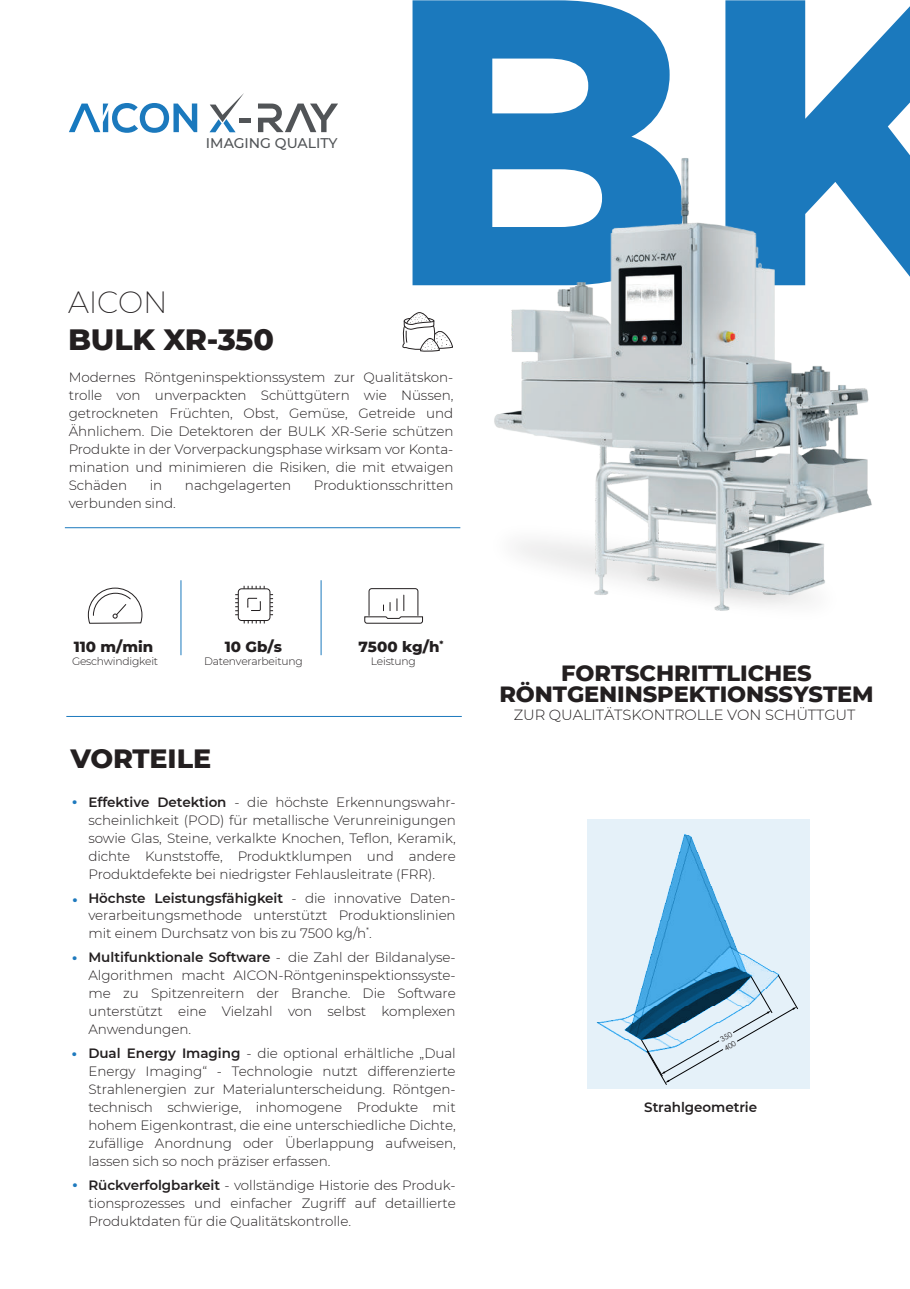
<style>
.page{position:relative;width:910px;height:1289px;background:#fff}
.page>*{position:absolute;margin:0;border:0;box-sizing:border-box;transform-origin:0 0}
.t1{font:800 406.95px "Montserrat";color:#1b79bd}
.t2{font:800 30px "Montserrat";letter-spacing:-.005em;color:#231f20}
.t3{font:200 30px "Montserrat";letter-spacing:-.005em;color:#231f20}
.t4{font:800 27px "Montserrat";letter-spacing:-.005em;color:#231f20}
.t5{font:800 22.5px/21px "Montserrat";letter-spacing:-.005em;color:#231f20;text-align:center}
.t6{font:800 15px "Montserrat";color:#231f20}
.t7{font:300 14.7px "Montserrat";letter-spacing:-.005em;color:#231f20}
.t8{font:500 13.95px "Montserrat";color:#515457}
.t9{font:300 13.5px/18px "Montserrat";letter-spacing:-.005em;color:#231f20;text-align:justify}
.t10{font:600 13.5px "Montserrat";letter-spacing:-.005em;color:#231f20}
.t11{font:800 13.5px "Montserrat";color:#1f7abe}
.t12{font:300 10.8px "Montserrat";letter-spacing:-.02em;color:#231f20}
.t13{font:7.35px/9.4px "Century Gothic";color:#231f20}
.s1{font-weight:600}
</style>
<div class="page">
<div style="left:587px;top:958px;width:223px;height:131px;background:#e5f1f9"></div>
<img style="left:588px;top:958px;width:201px;height:116px">
<svg style="left:641px;top:1039px;width:82px;height:46px"></svg>
<svg style="left:733px;top:974px;width:65px;height:67px"></svg>
<hr style="left:239px;top:118px;width:11px;height:4px;background:#515457">
<svg style="left:258px;top:103px;width:60px;height:29px"></svg>
<svg style="left:210px;top:93px;width:34px;height:39px"></svg>
<svg style="left:69px;top:103px;width:128px;height:30px"></svg>
<hr style="left:181px;top:580px;width:1px;height:75px;background:#1b79bd">
<hr style="left:65px;top:527px;width:395px;height:1px;background:#1b79bd">
<hr style="left:66px;top:716px;width:396px;height:1px;background:#1b79bd">
<svg style="left:88px;top:587px;width:54px;height:36px"></svg>
<div style="left:238px;top:588px;width:32px;height:32px;border:1px solid #231f20;border-radius:3px"></div>
<svg style="left:244px;top:585px;width:21px;height:3px"></svg>
<svg style="left:235px;top:594px;width:3px;height:21px"></svg>
<svg style="left:244px;top:594px;width:29px;height:29px"></svg>
<img style="left:318px;top:103px;width:554px;height:855px">
<p class="t8" style="left:206px;top:133px;width:133px">IMAGING QUALITY</p>
<h2 class="t3" style="left:68px;top:285px;width:101px">AICON</h2>
<h2 class="t2" style="left:68px;top:322px;width:207px">BULK XR-350</h2>
<h1 class="t1" style="left:384px;top:-86px;width:620px">BK</h1>
<p class="t9" style="left:69px;top:369px;width:386px">Modernes Röntgeninspektionssystem zur Qualitätskon&shy;trolle von unverpackten Schüttgütern wie Nüssen, getrockneten Früchten, Obst, Gemüse, Getreide und Ähnlichem. Die Detektoren der BULK XR-Serie schützen Produkte in der Vorverpackungsphase wirksam vor Konta&shy;mination und minimieren die Risiken, die mit etwaigen Schäden</p>
<p class="t9" style="left:150px;top:477px;width:14px">in</p>
<p class="t9" style="left:185px;top:477px;width:108px">nachgelagerten</p>
<p class="t9" style="left:314px;top:477px;width:141px">Produktionsschritten</p>
<p class="t9" style="left:69px;top:495px;width:109px">verbunden sind.</p>
<p class="t6" style="left:74px;top:638px;width:81px">110 m/min</p>
<p class="t6" style="left:225px;top:638px;width:59px">10 Gb/s</p>
<p class="t6" style="left:358px;top:638px;width:86px">7500 kg/h<sup>*</sup></p>
<p class="t12" style="left:72px;top:655px;width:88px">Geschwindigkeit</p>
<p class="t12" style="left:204px;top:655px;width:100px">Datenverarbeitung</p>
<p class="t12" style="left:371px;top:655px;width:47px">Leistung</p>
<h3 class="t4" style="left:70px;top:743px;width:142px">VORTEILE</h3>
<p class="t9" style="left:88px;top:794px;width:369px"><span class="s1">Effektive Detektion</span> - die höchste Erkennungswahr&shy;scheinlichkeit (POD) für metallische Verunreinigungen sowie Glas, Steine, verkalkte Knochen, Teflon, Keramik, dichte Kunststoffe, Produktklumpen und andere Produktdefekte bei niedrigster Fehlausleitrate (FRR).</p>
<p class="t9" style="left:88px;top:890px;width:369px;line-height:16.5px"><span class="s1">Höchste Leistungsfähigkeit</span> - die innovative Daten&shy;verarbeitungsmethode unterstützt Produktionslinien</p>
<p class="t9" style="left:88px;top:921px;width:369px;line-height:24px">mit einem Durchsatz von bis zu 7500 kg/h<sup>*</sup>.<br><span class="s1">Multifunktionale Software</span> - die Zahl der Bildanalyse-</p>
<p class="t9" style="left:88px;top:966px;width:369px">Algorithmen macht AICON-Röntgeninspektionssyste&shy;me zu Spitzenreitern der Branche. Die Software unterstützt eine Vielzahl von selbst komplexen Anwendungen.</p>
<p class="t9" style="left:88px;top:1044px;width:369px"><span class="s1">Dual Energy Imaging</span> - die optional erhältliche „Dual Energy Imaging“ - Technologie nutzt differenzierte Strahlenergien zur Materialunterscheidung. Röntgen&shy;technisch schwierige, inhomogene Produkte mit hohem Eigenkontrast, die eine unterschiedliche Dichte, zufällige Anordnung oder Überlappung aufweisen, lassen sich so noch präziser erfassen.</p>
<p class="t9" style="left:88px;top:1176px;width:369px"><span class="s1">Rückverfolgbarkeit</span> - vollständige Historie des Produk&shy;tionsprozesses und einfacher Zugriff auf detaillierte Produktdaten für die Qualitätskontrolle.</p>
<p class="t11" style="left:72px;top:794px;width:7px">ï</p>
<p class="t11" style="left:73px;top:891px;width:7px">ï</p>
<p class="t11" style="left:72px;top:949px;width:7px">ï</p>
<p class="t11" style="left:72px;top:1045px;width:7px">ï</p>
<p class="t11" style="left:73px;top:1177px;width:7px">ï</p>
<h3 class="t5" style="left:499px;top:662px;width:376px">FORTSCHRITTLICHES<br>RÖNTGENINSPEKTIONSSYSTEM</h3>
<p class="t7" style="left:514px;top:707px;width:343px">ZUR QUALITÄTSKONTROLLE VON SCHÜTTGUT</p>
<p class="t13" style="left:718px;top:1036px;width:15px;rotate:-30deg">350<br>400</p>
<p class="t10" style="left:644px;top:1101px;width:114px">Strahlgeometrie</p>
</div>
